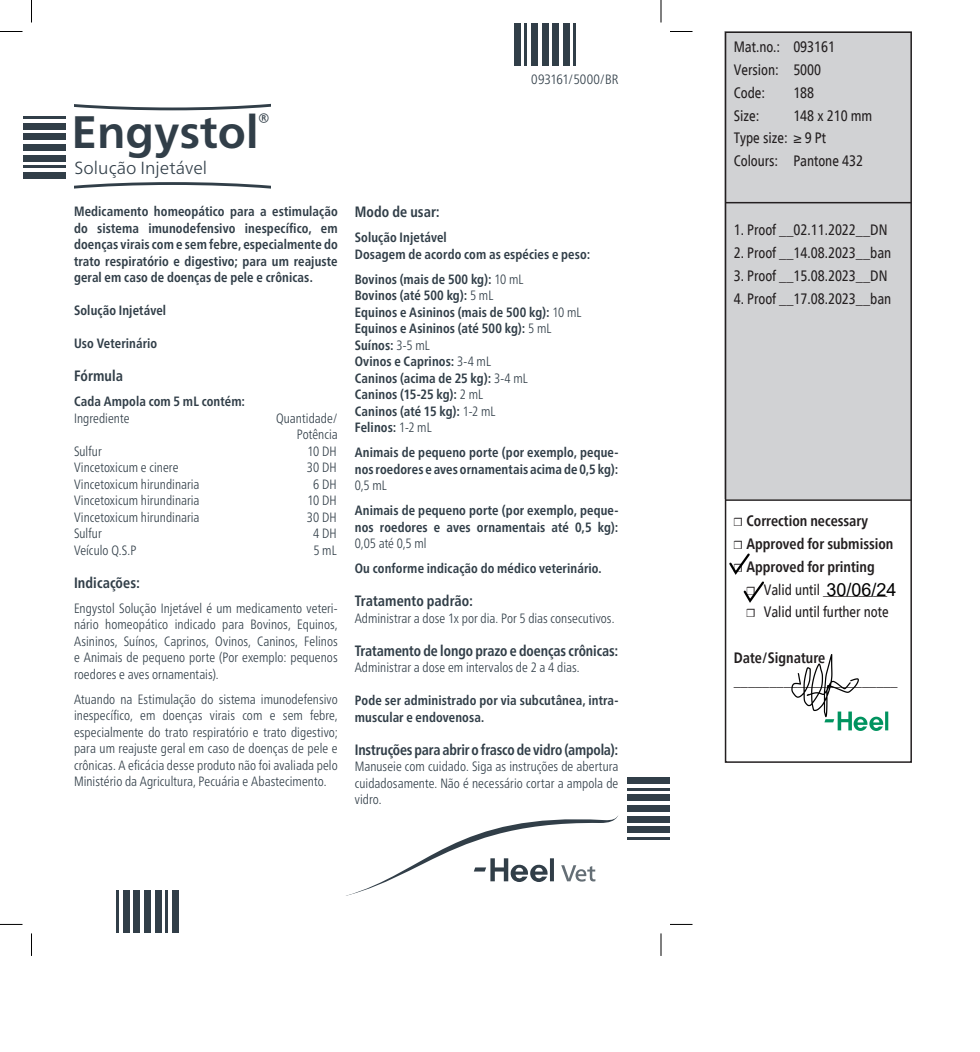
<style>
.page{position:relative;width:980px;height:1052px;background:#fff}
.page>*{position:absolute;margin:0;border:0;box-sizing:border-box;transform-origin:0 0}
.t1{font:700 45.45px "Frutiger Neue LT Pro";color:#313e48}
.t2{font:18px "Arial";color:#000}
.t3{font:300 17.55px "Frutiger Neue LT Pro";color:#313e48}
.t4{font:condensed 15px/22.8px "Frutiger Neue LT Pro";color:#231f20;scale:.95 1}
.t5{font:700 condensed 15px "Frutiger Neue LTW1 G";letter-spacing:-.005em;color:#313e48;scale:.93 1}
.t6{font:700 condensed 15px/22.8px "Frutiger Neue LT Pro";color:#231f20;scale:.95 1}
.t7{font:700 condensed 15px "Frutiger Neue LTW1 G";letter-spacing:-.005em;color:#313e48;scale:.95 1}
.t8{font:300 condensed 13.5px/16.5px "Frutiger Neue LTW1 G";letter-spacing:.005em;color:#313e48;text-align:justify;scale:.95 1}
.t9{font:700 condensed 13.5px/16.5px "Frutiger Neue LTW1 G";letter-spacing:.01em;color:#313e48;scale:.95 1}
.t10{font:300 condensed 13.5px "Frutiger Neue LTW1 G";letter-spacing:.005em;color:#313e48}
.s1{font-weight:300}
.s2{font-family:"Menlo";font-stretch:normal}
.s3{font-family:"Menlo";font-weight:700;font-stretch:normal}
</style>
<div class="page">
<svg style="left:346px;top:816px;width:272px;height:80px"></svg>
<svg style="left:74px;top:104px;width:197px;height:85px"></svg>
<hr style="left:627px;top:837px;width:42px;height:2px;background:#313e48">
<div style="left:627px;top:827px;width:42px;height:6px;background:#313e48"></div>
<div style="left:627px;top:816px;width:42px;height:6px;background:#313e48"></div>
<div style="left:627px;top:805px;width:42px;height:7px;background:#313e48"></div>
<div style="left:627px;top:795px;width:42px;height:6px;background:#313e48"></div>
<hr style="left:627px;top:788px;width:42px;height:2px;background:#313e48">
<div style="left:627px;top:778px;width:42px;height:6px;background:#313e48"></div>
<hr style="left:574px;top:23px;width:2px;height:43px;background:#313e48">
<div style="left:563px;top:23px;width:6px;height:43px;background:#313e48"></div>
<div style="left:552px;top:23px;width:7px;height:43px;background:#313e48"></div>
<div style="left:542px;top:23px;width:6px;height:43px;background:#313e48"></div>
<div style="left:531px;top:23px;width:6px;height:43px;background:#313e48"></div>
<hr style="left:525px;top:23px;width:2px;height:43px;background:#313e48">
<div style="left:514px;top:23px;width:6px;height:43px;background:#313e48"></div>
<hr style="left:23px;top:117px;width:43px;height:2px;background:#313e48">
<div style="left:23px;top:123px;width:43px;height:6px;background:#313e48"></div>
<div style="left:23px;top:134px;width:43px;height:6px;background:#313e48"></div>
<div style="left:23px;top:144px;width:43px;height:7px;background:#313e48"></div>
<div style="left:23px;top:155px;width:43px;height:6px;background:#313e48"></div>
<hr style="left:23px;top:165px;width:43px;height:3px;background:#313e48">
<div style="left:23px;top:172px;width:43px;height:6px;background:#313e48"></div>
<hr style="left:117px;top:890px;width:2px;height:43px;background:#313e48">
<div style="left:123px;top:890px;width:6px;height:43px;background:#313e48"></div>
<div style="left:134px;top:890px;width:6px;height:43px;background:#313e48"></div>
<div style="left:144px;top:890px;width:7px;height:43px;background:#313e48"></div>
<div style="left:155px;top:890px;width:6px;height:43px;background:#313e48"></div>
<hr style="left:165px;top:890px;width:3px;height:43px;background:#313e48">
<div style="left:172px;top:890px;width:6px;height:43px;background:#313e48"></div>
<div style="left:725px;top:32px;width:187px;height:467px;background:#d1d2d4"></div>
<hr style="left:725px;top:202px;width:186px;height:1px;background:#231f20">
<hr style="left:725px;top:499px;width:186px;height:2px;background:#231f20">
<img style="left:824px;top:711px;width:64px;height:20px">
<div style="left:725px;top:32px;width:187px;height:731px;border:2px solid #231f20"></div>
<svg style="left:0;top:31px;width:22px;height:1px"></svg>
<svg style="left:670px;top:31px;width:22px;height:1px"></svg>
<svg style="left:0;top:924px;width:22px;height:1px"></svg>
<svg style="left:670px;top:924px;width:22px;height:1px"></svg>
<svg style="left:31px;top:0;width:1px;height:23px"></svg>
<svg style="left:31px;top:933px;width:1px;height:23px"></svg>
<svg style="left:661px;top:0;width:1px;height:23px"></svg>
<svg style="left:661px;top:933px;width:1px;height:23px"></svg>
<svg style="left:729px;top:553px;width:35px;height:50px"></svg>
<img style="left:791px;top:654px;width:68px;height:68px">
<h1 class="t1" style="left:71px;top:105px;width:201px">Engystol<sup>®</sup></h1>
<p class="t3" style="left:75px;top:157px;width:134px">Solução Injetável</p>
<p class="t9" style="left:74px;top:202px;width:279px;text-align:justify">Medicamento homeopático para a estimulação do sistema imunodefensivo inespecífico, em doenças virais com e sem febre, especialmente do trato respiratório e digestivo; para um reajuste geral em caso de doenças de pele e crônicas.</p>
<p class="t9" style="left:74px;top:301px;width:98px">Solução Injetável</p>
<p class="t9" style="left:74px;top:334px;width:89px">Uso Veterinário</p>
<p class="t7" style="left:74px;top:365px;width:53px">Fórmula</p>
<p class="t9" style="left:74px;top:392px;width:182px">Cada Ampola com 5 mL contém:</p>
<p class="t8" style="left:74px;top:409px;width:60px">Ingrediente</p>
<p class="t8" style="left:276px;top:409px;width:66px;text-align:right">Quantidade/<br>Potência</p>
<p class="t8" style="left:74px;top:442px;width:31px">Sulfur</p>
<p class="t8" style="left:307px;top:442px;width:32px">10 DH</p>
<p class="t8" style="left:74px;top:458px;width:111px">Vincetoxicum e cinere</p>
<p class="t8" style="left:307px;top:458px;width:33px">30 DH</p>
<p class="t8" style="left:74px;top:475px;width:134px">Vincetoxicum hirundinaria</p>
<p class="t8" style="left:313px;top:475px;width:26px">6 DH</p>
<p class="t8" style="left:74px;top:491px;width:134px">Vincetoxicum hirundinaria</p>
<p class="t8" style="left:307px;top:491px;width:32px">10 DH</p>
<p class="t8" style="left:74px;top:508px;width:134px">Vincetoxicum hirundinaria</p>
<p class="t8" style="left:307px;top:508px;width:33px">30 DH</p>
<p class="t8" style="left:74px;top:524px;width:31px">Sulfur</p>
<p class="t8" style="left:313px;top:524px;width:26px">4 DH</p>
<p class="t8" style="left:74px;top:541px;width:67px">Veículo Q.S.P</p>
<p class="t8" style="left:313px;top:541px;width:26px">5 mL</p>
<p class="t7" style="left:74px;top:571px;width:71px">Indicações:</p>
<p class="t8" style="left:74px;top:599px;width:279px">Engystol Solução Injetável é um medicamento veteri&shy;nário homeopático indicado para Bovinos, Equinos, Asininos, Suínos, Caprinos, Ovinos, Caninos, Felinos e Animais de pequeno porte (Por exemplo: pequenos roedores e aves ornamentais).</p>
<p class="t8" style="left:74px;top:690px;width:279px">Atuando na Estimulação do sistema imunodefensivo inespecífico, em doenças virais com e sem febre, especialmente do trato respiratório e trato digestivo; para um reajuste geral em caso de doenças de pele e crônicas. A eficácia desse produto não foi avaliada pelo Ministério da Agricultura, Pecuária e Abastecimento.</p>
<p class="t10" style="left:531px;top:70px;width:89px">093161/5000/BR</p>
<p class="t7" style="left:355px;top:201px;width:91px">Modo de usar:</p>
<p class="t9" style="left:355px;top:228px;width:249px">Solução Injetável<br>Dosagem de acordo com as espécies e peso:</p>
<p class="t9" style="left:355px;top:270px;width:240px">Bovinos (mais de 500 kg): <span class="s1">10 mL<br></span>Bovinos (até 500 kg): <span class="s1">5 mL<br></span>Equinos e Asininos (mais de 500 kg): <span class="s1">10 mL<br></span>Equinos e Asininos (até 500 kg): <span class="s1">5 mL<br></span>Suínos: <span class="s1">3-5 mL<br></span>Ovinos e Caprinos: <span class="s1">3-4 mL<br></span>Caninos (acima de 25 kg): <span class="s1">3-4 mL<br></span>Caninos (15-25 kg): <span class="s1">2 mL<br></span>Caninos (até 15 kg): <span class="s1">1-2 mL<br></span>Felinos: <span class="s1">1-2 mL</span></p>
<p class="t9" style="left:355px;top:443px;width:279px">Animais de pequeno porte (por exemplo, peque&shy;nos roedores e aves ornamentais acima de 0,5 kg):</p>
<p class="t8" style="left:355px;top:476px;width:35px">0,5 mL</p>
<p class="t9" style="left:355px;top:501px;width:279px">Animais de pequeno porte (por exemplo, peque&shy;nos roedores e aves ornamentais até 0,5 kg):</p>
<p class="t8" style="left:355px;top:534px;width:77px">0,05 até 0,5 ml</p>
<p class="t9" style="left:355px;top:559px;width:261px">Ou conforme indicação do médico veterinário.</p>
<p class="t7" style="left:355px;top:590px;width:126px">Tratamento padrão:</p>
<p class="t8" style="left:355px;top:609px;width:275px">Administrar a dose 1x por dia. Por 5 dias consecutivos.</p>
<p class="t5" style="left:355px;top:639px;width:285px">Tratamento de longo prazo e doenças crônicas:</p>
<p class="t8" style="left:355px;top:658px;width:238px">Administrar a dose em intervalos de 2 a 4 dias.</p>
<p class="t9" style="left:355px;top:691px;width:279px">Pode ser administrado por via subcutânea, intra&shy;muscular e endovenosa.</p>
<p class="t5" style="left:355px;top:738px;width:285px">Instruções para abrir o frasco de vidro (ampola):</p>
<p class="t8" style="left:355px;top:757px;width:279px">Manuseie com cuidado. Siga as instruções de abertura cuidadosamente. Não é necessário cortar a ampola de vidro.</p>
<p class="t4" style="left:734px;top:35px;width:108px">Mat.no.: 093161<br>Version: 5000<br>Code:</p>
<p class="t4" style="left:793px;top:81px;width:24px">188</p>
<p class="t4" style="left:734px;top:104px;width:147px;text-indent:60px">148 x 210 mm<br>Type size: ≥ 9 Pt<br>Colours: Pantone 432</p>
<p class="t4" style="left:734px;top:104px;width:29px">Size:</p>
<p class="t4" style="left:734px;top:218px;width:163px">1. Proof __02.11.2022__DN</p>
<p class="t4" style="left:734px;top:241px;width:167px">2. Proof __14.08.2023__ban</p>
<p class="t4" style="left:734px;top:264px;width:163px">3. Proof __15.08.2023__DN</p>
<p class="t4" style="left:734px;top:287px;width:167px">4. Proof __17.08.2023__ban</p>
<p class="t6" style="left:734px;top:509px;width:170px"><span class="s2">❒</span> Correction necessary<br><span class="s2">❒</span> Approved for submission <span class="s2">❒</span> Approved for printing</p>
<p class="t4" style="left:746px;top:578px;width:151px"><span class="s3">❒</span> Valid until _________ <span class="s3">❒</span> Valid until further note</p>
<p class="t6" style="left:734px;top:647px;width:98px">Date/Signature</p>
<p class="t4" style="left:734px;top:669px;width:174px">_______________________</p>
<h2 class="t2" style="left:826px;top:577px;width:72px">30/06/24</h2>
</div>
